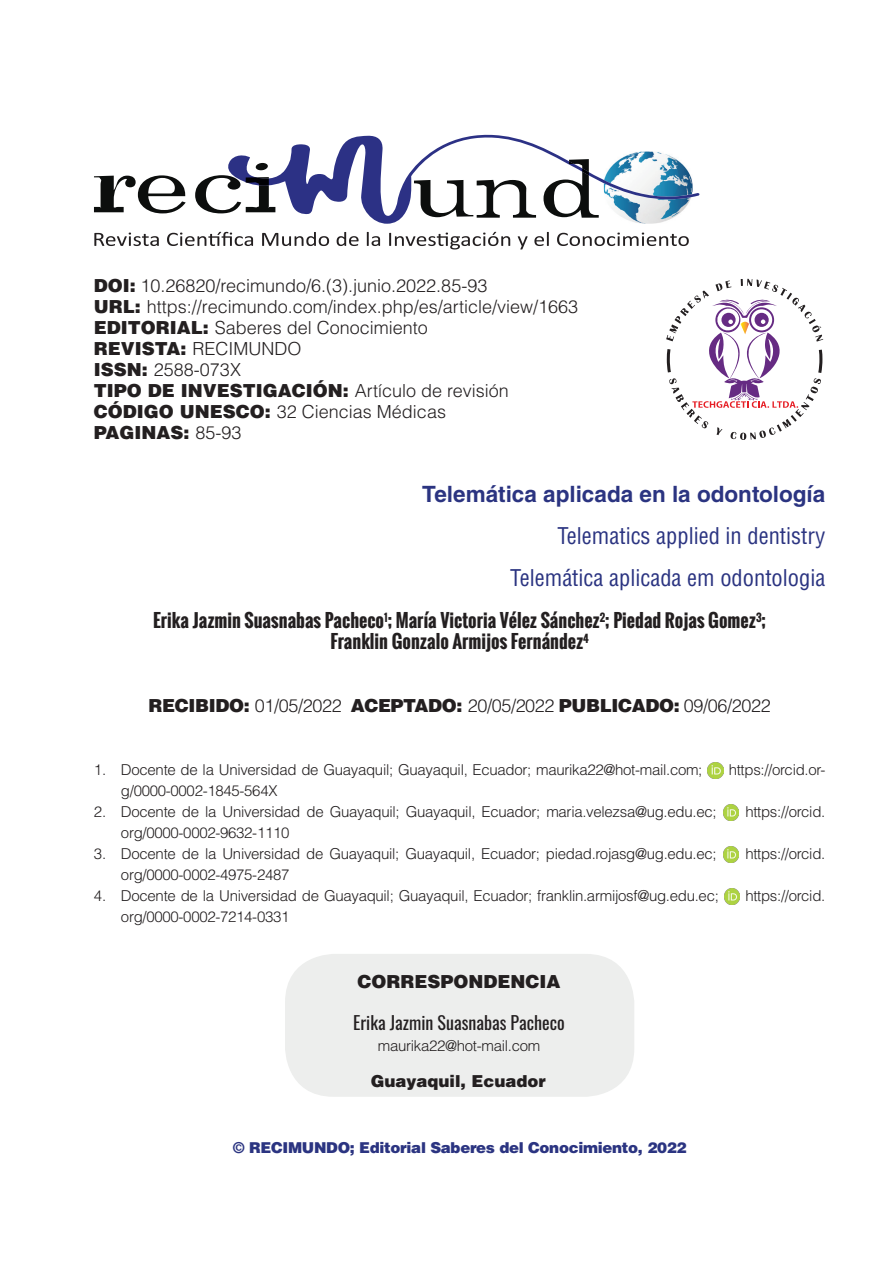
<style>
.page{position:relative;width:893px;height:1263px;background:#fff}
.page>*{position:absolute;margin:0;border:0;box-sizing:border-box;transform-origin:0 0}
.t1{font:condensed 22.5px "Helvetica LT Std";color:#2b3481}
.t2{font:700 22.5px "Helvetica LT Std";color:#2b3481}
.t3{font:300 18px "Helvetica LT Std";color:#231f20}
.t4{font:700 18px "Oswald";color:#231f20}
.t5{font:900 18px "Helvetica LT Std";color:#231f20}
.t6{font:300 18px "Helvetica LT Std";letter-spacing:-.02em;color:#231f20}
.t7{font:18px "Oswald";color:#231f20}
.t8{font:900 16.5px "Helvetica LT Std";color:#231f20}
.t9{font:300 15px "Helvetica LT Std";letter-spacing:-.02em;color:#231f20}
.t10{font:900 15px "Helvetica LT Std";letter-spacing:-.02em;color:#2b3481}
.s1{font-weight:900}
.s2{font-weight:300}
</style>
<div class="page">
<svg style="left:94px;top:175px;width:92px;height:38px"></svg>
<svg style="left:195px;top:134px;width:505px;height:90px"></svg>
<svg style="left:94px;top:233px;width:65px;height:13px"></svg>
<svg style="left:167px;top:232px;width:86px;height:14px"></svg>
<svg style="left:262px;top:232px;width:67px;height:14px"></svg>
<svg style="left:337px;top:232px;width:22px;height:14px"></svg>
<svg style="left:367px;top:232px;width:13px;height:14px"></svg>
<svg style="left:389px;top:232px;width:121px;height:17px"></svg>
<svg style="left:518px;top:236px;width:10px;height:13px"></svg>
<svg style="left:534px;top:232px;width:15px;height:14px"></svg>
<svg style="left:557px;top:233px;width:132px;height:13px"></svg>
<img style="left:708px;top:763px;width:15px;height:15px">
<img style="left:723px;top:805px;width:16px;height:15px">
<img style="left:723px;top:847px;width:16px;height:15px">
<img style="left:724px;top:889px;width:16px;height:15px">
<div style="left:285px;top:954px;width:349px;height:143px;background:#edeeed;border-radius:49px"></div>
<svg style="left:666px;top:279px;width:157px;height:161px"></svg>
<p class="t3" style="left:94px;top:274px;width:395px"><span class="s1">DOI:</span> 10.26820/recimundo/6.(3).junio.2022.85-93</p>
<p class="t3" style="left:94px;top:295px;width:486px"><span class="s1">URL:</span> https://recimundo.com/index.php/es/article/view/1663</p>
<p class="t3" style="left:94px;top:316px;width:335px"><span class="s1">EDITORIAL:</span> Saberes del Conocimiento</p>
<p class="t3" style="left:94px;top:337px;width:209px"><span class="s1">REVISTA:</span> RECIMUNDO</p>
<p class="t3" style="left:94px;top:358px;width:149px"><span class="s1">ISSN:</span> 2588-073X</p>
<p class="t5" style="left:94px;top:378px;width:416px">TIPO DE INVESTIGACIÓN: <span class="s2">Artículo de revisión</span></p>
<p class="t3" style="left:94px;top:400px;width:354px"><span class="s1">CÓDIGO UNESCO:</span> 32 Ciencias Médicas</p>
<p class="t5" style="left:94px;top:420px;width:149px">PAGINAS: <span class="s2">85-93</span></p>
<p class="t2" style="left:422px;top:480px;width:405px">Telemática aplicada en la odontología</p>
<p class="t1" style="left:557px;top:521px;width:269px">Telematics applied in dentistry</p>
<p class="t1" style="left:510px;top:563px;width:317px">Telemática aplicada em odontologia</p>
<p class="t4" style="left:153px;top:606px;width:614px">Erika Jazmin Suasnabas Pacheco<sup>1</sup>; María Victoria Vélez Sánchez<sup>2</sup>; Piedad Rojas Gomez<sup>3</sup>;</p>
<p class="t4" style="left:330px;top:627px;width:260px">Franklin Gonzalo Armijos Fernández<sup>4</sup></p>
<p class="t6" style="left:149px;top:694px;width:624px"><span class="s1">RECIBIDO:</span> 01/05/2022 <span class="s1">ACEPTADO:</span> 20/05/2022 <span class="s1">PUBLICADO:</span> 09/06/2022</p>
<p class="t9" style="left:94px;top:760px;width:610px">1. Docente de la Universidad de Guayaquil; Guayaquil, Ecuador; maurika22@hot-mail.com;</p>
<p class="t9" style="left:729px;top:760px;width:98px">https://orcid.or-</p>
<p class="t9" style="left:121px;top:781px;width:158px">g/0000-0002-1845-564X</p>
<p class="t9" style="left:94px;top:802px;width:624px">2. Docente de la Universidad de Guayaquil; Guayaquil, Ecuador; maria.velezsa@ug.edu.ec;</p>
<p class="t9" style="left:745px;top:802px;width:82px">https://orcid.</p>
<p class="t9" style="left:121px;top:823px;width:170px">org/0000-0002-9632-1110</p>
<p class="t9" style="left:94px;top:844px;width:624px">3. Docente de la Universidad de Guayaquil; Guayaquil, Ecuador; piedad.rojasg@ug.edu.ec;</p>
<p class="t9" style="left:745px;top:844px;width:82px">https://orcid.</p>
<p class="t9" style="left:121px;top:865px;width:170px">org/0000-0002-4975-2487</p>
<p class="t9" style="left:94px;top:886px;width:626px">4. Docente de la Universidad de Guayaquil; Guayaquil, Ecuador; franklin.armijosf@ug.edu.ec;</p>
<p class="t9" style="left:745px;top:886px;width:82px">https://orcid.</p>
<p class="t9" style="left:121px;top:907px;width:170px">org/0000-0002-7214-0331</p>
<p class="t5" style="left:358px;top:970px;width:204px">CORRESPONDENCIA</p>
<p class="t7" style="left:353px;top:1007px;width:213px">Erika Jazmin Suasnabas Pacheco</p>
<p class="t9" style="left:378px;top:1037px;width:164px">maurika22@hot-mail.com</p>
<p class="t8" style="left:371px;top:1070px;width:177px">Guayaquil, Ecuador</p>
<p class="t10" style="left:233px;top:1137px;width:455px">© RECIMUNDO; Editorial Saberes del Conocimiento, 2022</p>
</div>
